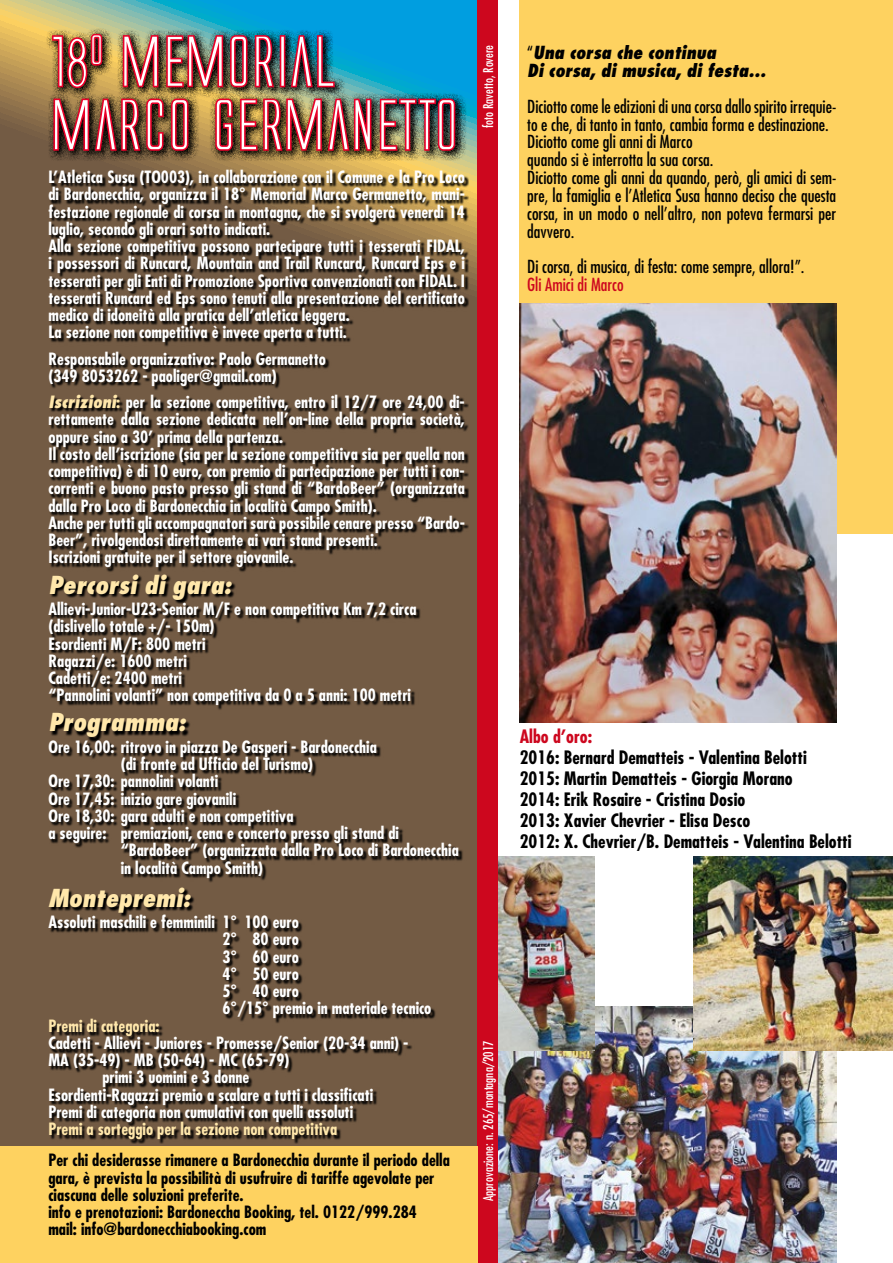
<style>
.page{position:relative;width:893px;height:1263px;background:#fff}
.page>*{position:absolute;margin:0;border:0;box-sizing:border-box;transform-origin:0 0}
.t1{font:65.25px/63.4px "Alien League";letter-spacing:-.1em;color:#fff}
.t2{font:italic 800 condensed 24.15px "Futura";color:#ffe7ab}
.t3{font:700 condensed 18px/21px "Futura";color:#000}
.t4{font:700 condensed 18px "Futura";color:#cd071e}
.t5{font:condensed 17.55px/17.9px "Futura";color:#000}
.t6{font:italic 800 condensed 17.55px/17.9px "Futura";color:#000}
.t7{font:condensed 17.55px "Futura";color:#cd071e}
.t8{font:700 condensed 16.5px/17.2px "Futura";color:#fff}
.t9{font:700 condensed 16.5px/17.2px "Futura";color:#000}
.t10{font:700 condensed 16.5px "Futura";color:#ffe7ab}
.t11{font:condensed 13.2px "Futura";color:#fff}
.s1{font-weight:800;font-style:italic;color:#ffe7ab}
.s2{color:#ffe7ab}
.s3{font-weight:400;font-style:normal}
</style>
<div class="page">
<img style="left:498px;top:1007px;width:338px;height:256px">
<img style="left:498px;top:856px;width:96px;height:194px">
<img style="left:693px;top:856px;width:200px;height:194px">
<div style="left:520px;top:0;width:373px;height:534px;background:#fed260"></div>
<svg style="left:0;top:0;width:478px;height:1146px"></svg>
<div style="left:478px;top:0;width:20px;height:1263px;background:#cd071e"></div>
<img style="left:520px;top:304px;width:316px;height:419px">
<svg style="left:46px;top:28px;width:421px;height:133px"></svg>
<img style="left:50px;top:19px;width:408px;height:144px">
<div style="left:0;top:1146px;width:478px;height:117px;background:#fed260"></div>
<svg style="left:50px;top:171px;width:419px;height:973px;fill:#735b44"></svg>
<h1 class="t1" style="left:48px;top:34px;width:417px">18<sup>0</sup> MEMORIAL<br>MARCO GERMANETTO</h1>
<p class="t8" style="left:48px;top:168px;width:418px">L’Atletica Susa (TO003), in collaborazione con il Comune e la Pro Loco di Bardonecchia, organizza il 18° Memorial Marco Germanetto, mani&shy;festazione regionale di corsa in montagna, che si svolgerà venerdì 14 luglio, secondo gli orari sotto indicati.<br>Alla sezione competitiva possono partecipare tutti i tesserati FIDAL, i possessori di Runcard, Mountain and Trail Runcard, Runcard Eps e i tesserati per gli Enti di Promozione Sportiva convenzionati con FIDAL. I tesserati Runcard ed Eps sono tenuti alla presentazione del certificato medico di idoneità alla pratica dell’atletica leggera.<br>La sezione non competitiva è invece aperta a tutti.</p>
<p class="t8" style="left:48px;top:350px;width:279px">Responsabile organizzativo: Paolo Germanetto (349 8053262 - paoliger@gmail.com)</p>
<p class="t8" style="left:48px;top:393px;width:418px"><span class="s1">Iscrizioni</span><span class="s2">:</span> per la sezione competitiva, entro il 12/7 ore 24,00 di&shy;rettamente dalla sezione dedicata nell’on-line della propria società, oppure sino a 30’ prima della partenza.<br>Il costo dell’iscrizione (sia per la sezione competitiva sia per quella non competitiva) è di 10 euro, con premio di partecipazione per tutti i con&shy;correnti e buono pasto presso gli stand di “BardoBeer” (organizzata dalla Pro Loco di Bardonecchia in località Campo Smith).<br>Anche per tutti gli accompagnatori sarà possibile cenare presso “Bardo-Beer”, rivolgendosi direttamente ai vari stand presenti.<br>Iscrizioni gratuite per il settore giovanile.</p>
<h2 class="t2" style="left:48px;top:569px;width:184px">Percorsi di gara:</h2>
<p class="t8" style="left:48px;top:600px;width:369px">Allievi-Junior-U23-Senior M/F e non competitiva Km 7,2 circa (dislivello totale +/- 150m)<br>Esordienti M/F: 800 metri<br>Ragazzi/e: 1600 metri<br>Cadetti/e: 2400 metri<br>“Pannolini volanti” non competitiva da 0 a 5 anni: 100 metri</p>
<h2 class="t2" style="left:48px;top:707px;width:138px">Programma:</h2>
<p class="t8" style="left:48px;top:738px;width:330px">Ore 16,00: ritrovo in piazza De Gasperi - Bardonecchia</p>
<p class="t8" style="left:121px;top:755px;width:194px">(di fronte ad Ufficio del Turismo)</p>
<p class="t8" style="left:48px;top:772px;width:171px">Ore 17,30: pannolini volanti</p>
<p class="t8" style="left:48px;top:790px;width:189px">Ore 17,45: inizio gare giovanili</p>
<p class="t8" style="left:48px;top:807px;width:247px">Ore 18,30: gara adulti e non competitiva</p>
<p class="t8" style="left:48px;top:824px;width:352px">a seguire: premiazioni, cena e concerto presso gli stand di</p>
<p class="t8" style="left:121px;top:841px;width:340px">“BardoBeer” (organizzata dalla Pro Loco di Bardonecchia</p>
<p class="t8" style="left:121px;top:859px;width:144px">in località Campo Smith)</p>
<h2 class="t2" style="left:48px;top:882px;width:143px">Montepremi:</h2>
<p class="t8" style="left:222px;top:913px;width:211px;text-indent:-174px">Assoluti maschili e femminili 1° 100 euro<br>2° 80 euro<br>3° 60 euro<br>4° 50 euro<br>5° 40 euro<br>6°/15° premio in materiale tecnico</p>
<p class="t10" style="left:48px;top:1015px;width:113px">Premi di categoria:</p>
<p class="t8" style="left:48px;top:1034px;width:362px">Cadetti - Allievi - Juniores - Promesse/Senior (20-34 anni) -</p>
<p class="t8" style="left:48px;top:1051px;width:243px">MA (35-49) - MB (50-64) - MC (65-79)</p>
<p class="t8" style="left:102px;top:1068px;width:148px">primi 3 uomini e 3 donne</p>
<p class="t8" style="left:48px;top:1086px;width:326px">Esordienti-Ragazzi premio a scalare a tutti i classificati</p>
<p class="t8" style="left:48px;top:1103px;width:306px">Premi di categoria non cumulativi con quelli assoluti</p>
<p class="t10" style="left:48px;top:1118px;width:290px">Premi a sorteggio per la sezione non competitiva</p>
<p class="t9" style="left:48px;top:1151px;width:403px">Per chi desiderasse rimanere a Bardonecchia durante il periodo della gara, è prevista la possibilità di usufruire di tariffe agevolate per ciascuna delle soluzioni preferite.<br>info e prenotazioni: Bardoneccha Booking, tel. 0122/999.284<br>mail: info@bardonecchiabooking.com</p>
<p class="t11" style="left:480px;top:128px;width:85px;rotate:-90deg">foto Ravetto, Rovere</p>
<p class="t11" style="left:480px;top:1201px;width:162px;rotate:-90deg">Approvazione: n. 265/montagna/2017</p>
<p class="t6" style="left:527px;top:44px;width:240px"><span class="s3">“</span>Una corsa che continua<br>Di corsa, di musica, di festa…</p>
<p class="t5" style="left:527px;top:97px;width:311px">Diciotto come le edizioni di una corsa dallo spirito irrequie&shy;to e che, di tanto in tanto, cambia forma e destinazione.<br>Diciotto come gli anni di Marco<br>quando si è interrotta la sua corsa.<br>Diciotto come gli anni da quando, però, gli amici di sem&shy;pre, la famiglia e l’Atletica Susa hanno deciso che questa corsa, in un modo o nell’altro, non poteva fermarsi per davvero.</p>
<p class="t5" style="left:527px;top:258px;width:279px">Di corsa, di musica, di festa: come sempre, allora!”.</p>
<p class="t7" style="left:527px;top:274px;width:98px">Gli Amici di Marco</p>
<p class="t4" style="left:520px;top:725px;width:74px">Albo d’oro:</p>
<p class="t3" style="left:520px;top:747px;width:333px">2016: Bernard Dematteis - Valentina Belotti<br>2015: Martin Dematteis - Giorgia Morano<br>2014: Erik Rosaire - Cristina Dosio<br>2013: Xavier Chevrier - Elisa Desco<br>2012: X. Chevrier/B. Dematteis - Valentina Belotti</p>
</div>
